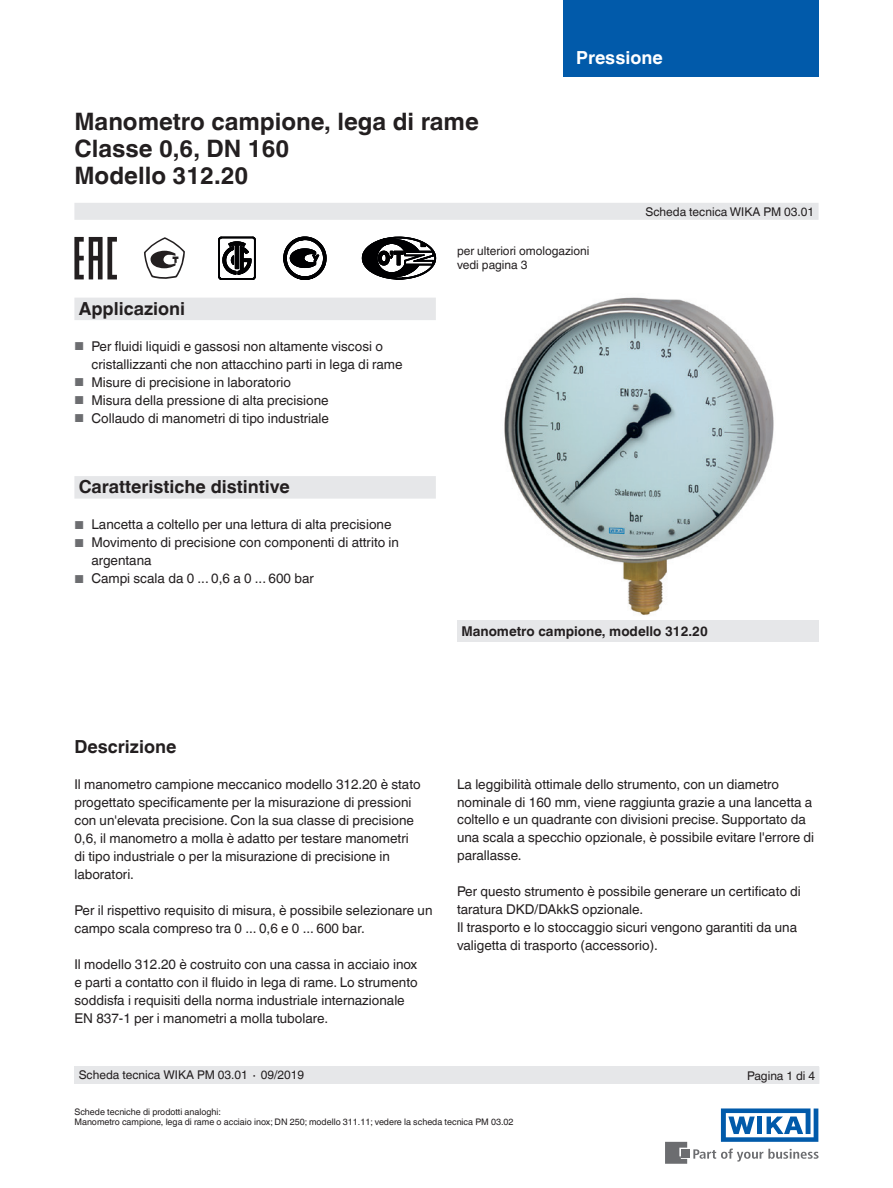
<style>
.page{position:relative;width:893px;height:1188px;background:#fff}
.page>*{position:absolute;margin:0;border:0;box-sizing:border-box;transform-origin:0 0}
.t1{font:700 24px/27px "Helvetica World";color:#231f20}
.t2{font:700 18px "Helvetica World";color:#231f20}
.t3{font:700 18px "Helvetica World";color:#fff}
.t4{font:13.5px/18px "Helvetica World";color:#231f20}
.t5{font:700 13.5px "Helvetica World";color:#231f20}
.t6{font:12px/13.5px "Helvetica World";color:#231f20}
.t7{font:9px/10.5px "Helvetica World";color:#231f20}
.s1{font-size:11.55px;color:#6c6d70}
</style>
<div class="page">
<svg style="left:693px;top:1149px;width:126px;height:13px"></svg>
<div style="left:682px;top:1150px;width:8px;height:8px;background:#6c6d70"></div>
<svg style="left:665px;top:1142px;width:22px;height:22px"></svg>
<svg style="left:721px;top:1108px;width:97px;height:34px"></svg>
<div style="left:563px;top:0;width:256px;height:76px;background:#015aaa"></div>
<div style="left:74px;top:203px;width:745px;height:17px;background:#e6e7e9"></div>
<div style="left:74px;top:1066px;width:745px;height:18px;background:#e6e7e9"></div>
<div style="left:457px;top:621px;width:362px;height:21px;background:#e6e7e9"></div>
<div style="left:74px;top:298px;width:362px;height:22px;background:#e6e7e9"></div>
<div style="left:74px;top:476px;width:362px;height:23px;background:#e6e7e9"></div>
<img style="left:504px;top:297px;width:270px;height:318px">
<svg style="left:144px;top:237px;width:41px;height:42px"></svg>
<svg style="left:74px;top:237px;width:43px;height:42px"></svg>
<svg style="left:219px;top:237px;width:36px;height:42px"></svg>
<svg style="left:284px;top:237px;width:42px;height:42px"></svg>
<svg style="left:362px;top:237px;width:74px;height:42px"></svg>
<h1 class="t1" style="left:74px;top:108px;width:406px">Manometro campione, lega di rame<br>Classe 0,6, DN 160<br>Modello 312.20</h1>
<h2 class="t3" style="left:576px;top:47px;width:88px">Pressione</h2>
<p class="t6" style="left:645px;top:205px;width:170px">Scheda tecnica WIKA PM 03.01</p>
<h2 class="t2" style="left:79px;top:298px;width:108px">Applicazioni</h2>
<p class="t4" style="left:91px;top:337px;width:313px;text-indent:-17px"><span class="s1">■</span> Per fluidi liquidi e gassosi non altamente viscosi o cristallizzanti che non attacchino parti in lega di rame</p>
<p class="t4" style="left:74px;top:373px;width:218px"><span class="s1">■</span> Misure di precisione in laboratorio</p>
<p class="t4" style="left:74px;top:391px;width:256px"><span class="s1">■</span> Misura della pressione di alta precisione</p>
<p class="t4" style="left:74px;top:409px;width:256px"><span class="s1">■</span> Collaudo di manometri di tipo industriale</p>
<h2 class="t2" style="left:79px;top:477px;width:213px">Caratteristiche distintive</h2>
<p class="t4" style="left:74px;top:516px;width:319px"><span class="s1">■</span> Lancetta a coltello per una lettura di alta precisione</p>
<p class="t4" style="left:91px;top:534px;width:309px;text-indent:-17px"><span class="s1">■</span> Movimento di precisione con componenti di attrito in argentana</p>
<p class="t4" style="left:74px;top:570px;width:241px"><span class="s1">■</span> Campi scala da 0 ... 0,6 a 0 ... 600 bar</p>
<p class="t6" style="left:457px;top:244px;width:134px">per ulteriori omologazioni vedi pagina 3</p>
<p class="t5" style="left:461px;top:624px;width:248px">Manometro campione, modello 312.20</p>
<h2 class="t2" style="left:74px;top:736px;width:103px">Descrizione</h2>
<p class="t4" style="left:74px;top:775px;width:348px">Il manometro campione meccanico modello 312.20 è stato progettato specificamente per la misurazione di pressioni con un'elevata precisione. Con la sua classe di precisione 0,6, il manometro a molla è adatto per testare manometri di tipo industriale o per la misurazione di precisione in laboratori.</p>
<p class="t4" style="left:74px;top:901px;width:360px">Per il rispettivo requisito di misura, è possibile selezionare un campo scala compreso tra 0 ... 0,6 e 0 ... 600 bar.</p>
<p class="t4" style="left:74px;top:955px;width:345px">Il modello 312.20 è costruito con una cassa in acciaio inox e parti a contatto con il fluido in lega di rame. Lo strumento soddisfa i requisiti della norma industriale internazionale EN 837-1 per i manometri a molla tubolare.</p>
<p class="t6" style="left:79px;top:1068px;width:227px">Scheda tecnica WIKA PM 03.01 ∙ 09/2019</p>
<p class="t4" style="left:457px;top:775px;width:359px">La leggibilità ottimale dello strumento, con un diametro nominale di 160 mm, viene raggiunta grazie a una lancetta a coltello e un quadrante con divisioni precise. Supportato da una scala a specchio opzionale, è possibile evitare l'errore di parallasse.</p>
<p class="t4" style="left:457px;top:883px;width:345px">Per questo strumento è possibile generare un certificato di taratura DKD/DAkkS opzionale.<br>Il trasporto e lo stoccaggio sicuri vengono garantiti da una valigetta di trasporto (accessorio).</p>
<p class="t6" style="left:747px;top:1069px;width:70px">Pagina 1 di 4</p>
<p class="t7" style="left:74px;top:1107px;width:441px">Schede tecniche di prodotti analoghi:<br>Manometro campione, lega di rame o acciaio inox; DN 250; modello 311.11; vedere la scheda tecnica PM 03.02</p>
</div>
